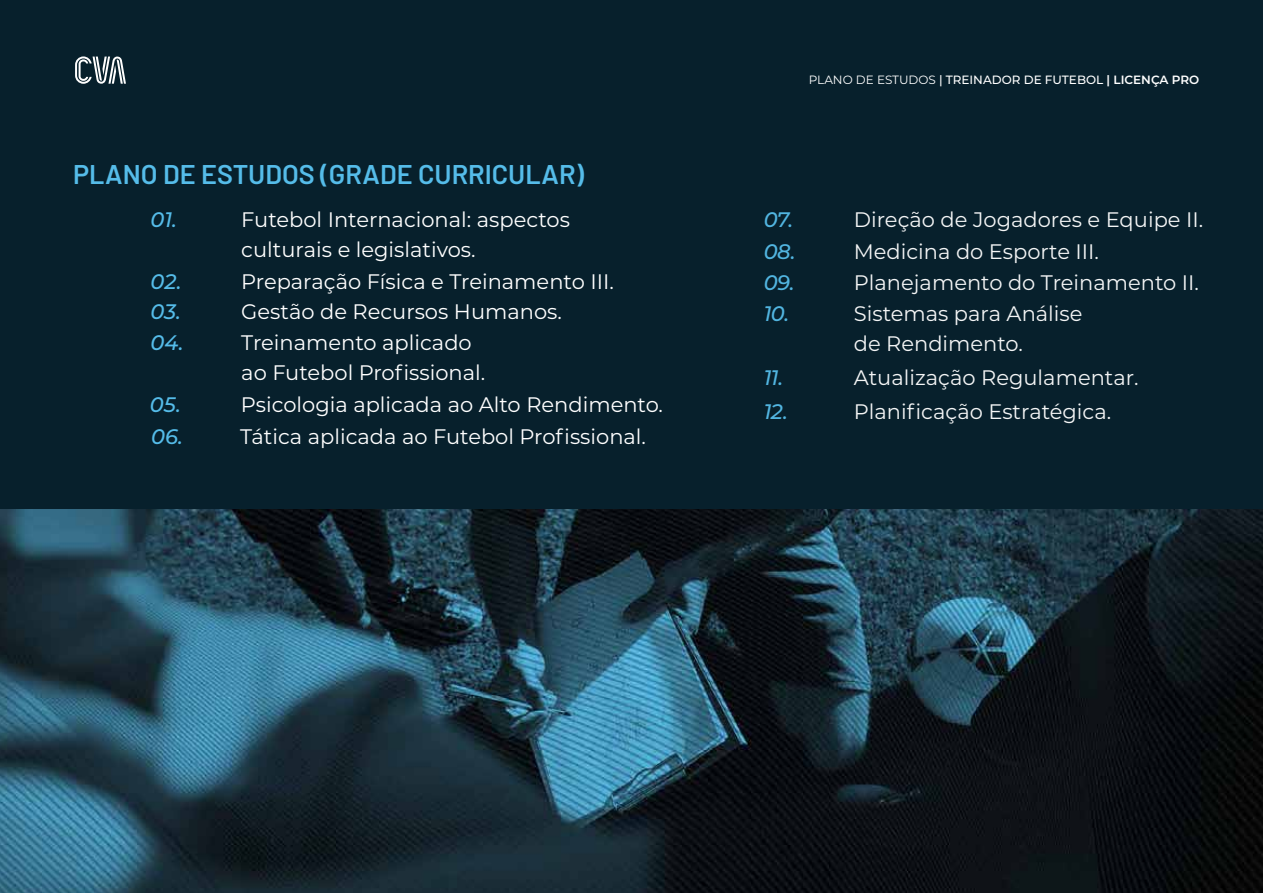
<style>
.page{position:relative;width:1263px;height:893px;background:#07202c}
.page>*{position:absolute;margin:0;border:0;box-sizing:border-box;transform-origin:0 0}
.t1{font:600 27px "Barlow";color:#55bce9}
.t2{font:21px/30px "Montserrat";color:#fff}
.t3{font:italic 500 21px/31.3px "Montserrat";color:#55bce9}
.t4{font:500 12px "Montserrat";color:#fff}
.s1{font-weight:400}
.s2{font-weight:600}
</style>
<div class="page">
<svg style="left:75px;top:56px;width:51px;height:28px"></svg>
<img style="left:0;top:509px;width:1263px;height:384px">
<p class="t1" style="left:73px;top:154px;width:513px">PLANO DE ESTUDOS (GRADE CURRICULAR)</p>
<p class="t3" style="left:150px;top:203px;width:28px">01.</p>
<p class="t3" style="left:150px;top:265px;width:35px;line-height:30.6px">02.<br>03.<br>04.</p>
<p class="t3" style="left:150px;top:387px;width:35px;line-height:32.4px">05.<br>06.</p>
<p class="t2" style="left:241px;top:204px;width:330px">Futebol Internacional: aspectos culturais e legislativos.</p>
<p class="t2" style="left:241px;top:265px;width:374px">Preparação Física e Treinamento III.</p>
<p class="t2" style="left:241px;top:296px;width:322px">Gestão de Recursos Humanos.</p>
<p class="t2" style="left:241px;top:327px;width:245px">Treinamento aplicado ao Futebol Profissional.</p>
<p class="t2" style="left:241px;top:389px;width:424px">Psicologia aplicada ao Alto Rendimento.</p>
<p class="t2" style="left:240px;top:421px;width:407px">Tática aplicada ao Futebol Profissional.</p>
<p class="t4" style="left:809px;top:71px;width:392px"><span class="s1">PLANO DE ESTUDOS</span> | TREINADOR DE FUTEBOL <span class="s2">| LICENÇA PRO</span></p>
<p class="t3" style="left:763px;top:203px;width:34px;text-align:justify">07.<br>08.<br>09.<br>10.</p>
<p class="t2" style="left:854px;top:204px;width:351px">Direção de Jogadores e Equipe II.</p>
<p class="t2" style="left:854px;top:235px;width:247px">Medicina do Esporte III.</p>
<p class="t2" style="left:854px;top:267px;width:347px">Planejamento do Treinamento II.</p>
<p class="t2" style="left:854px;top:298px;width:230px">Sistemas para Análise de Rendimento.</p>
<p class="t3" style="left:763px;top:361px;width:22px">11.</p>
<p class="t2" style="left:854px;top:361px;width:286px">Atualização Regulamentar.</p>
<p class="t3" style="left:763px;top:395px;width:26px">12.</p>
<p class="t2" style="left:854px;top:395px;width:259px">Planificação Estratégica.</p>
</div>
